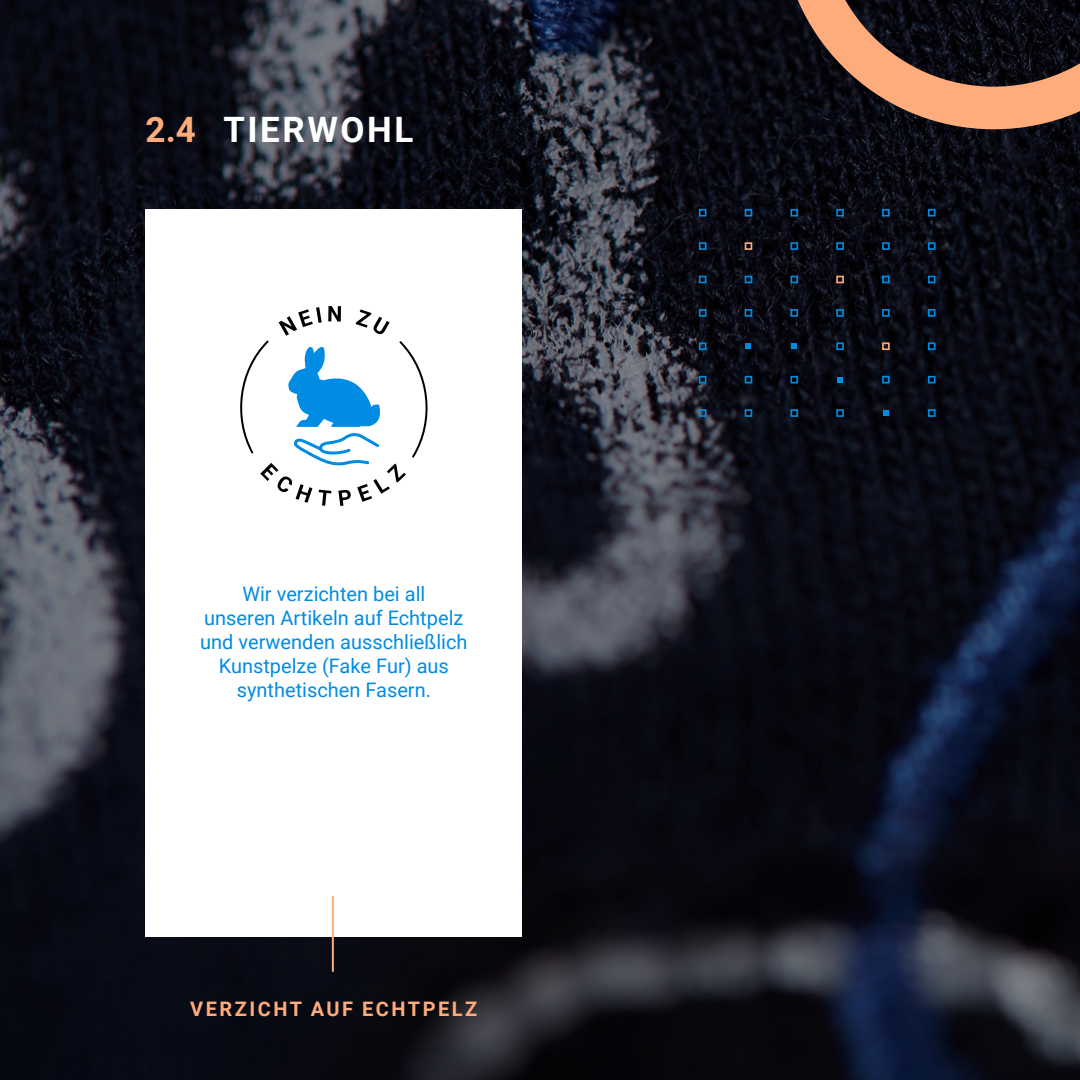
<style>
.page{position:relative;width:1080px;height:1080px;background:#fff}
.page>*{position:absolute;margin:0;border:0;box-sizing:border-box;transform-origin:0 0}
.t1{font:700 35px "Roboto";letter-spacing:.07em;color:#fff}
.t2{font:20px/24px "Roboto";color:#018ce4;text-align:center}
.t3{font:700 20px "Roboto";letter-spacing:.125em;color:#ffac7c}
.s1{color:#ffac7c}
</style>
<div class="page">
<img style="left:0;top:0;width:1080px;height:1080px">
<div style="left:146px;top:209px;width:376px;height:728px;background:#fff"></div>
<hr style="left:332px;top:896px;width:2px;height:76px;background:#ffac7c">
<svg style="left:240px;top:306px;width:188px;height:200px"></svg>
<svg style="left:698px;top:208px;width:238px;height:210px"></svg>
<div style="left:928px;top:409px;width:8px;height:8px;border:2px solid #018ce4"></div>
<svg style="left:781px;top:0;width:299px;height:129px"></svg>
<h1 class="t1" style="left:146px;top:105px;width:269px"><span class="s1">2.4</span> TIERWOHL</h1>
<p class="t2" style="left:200px;top:581px;width:269px">Wir verzichten bei all<br>unseren Artikeln auf Echtpelz und verwenden ausschließlich<br>Kunstpelze (Fake Fur) aus synthetischen Fasern.</p>
<p class="t3" style="left:190px;top:994px;width:289px">VERZICHT AUF ECHTPELZ</p>
</div>
